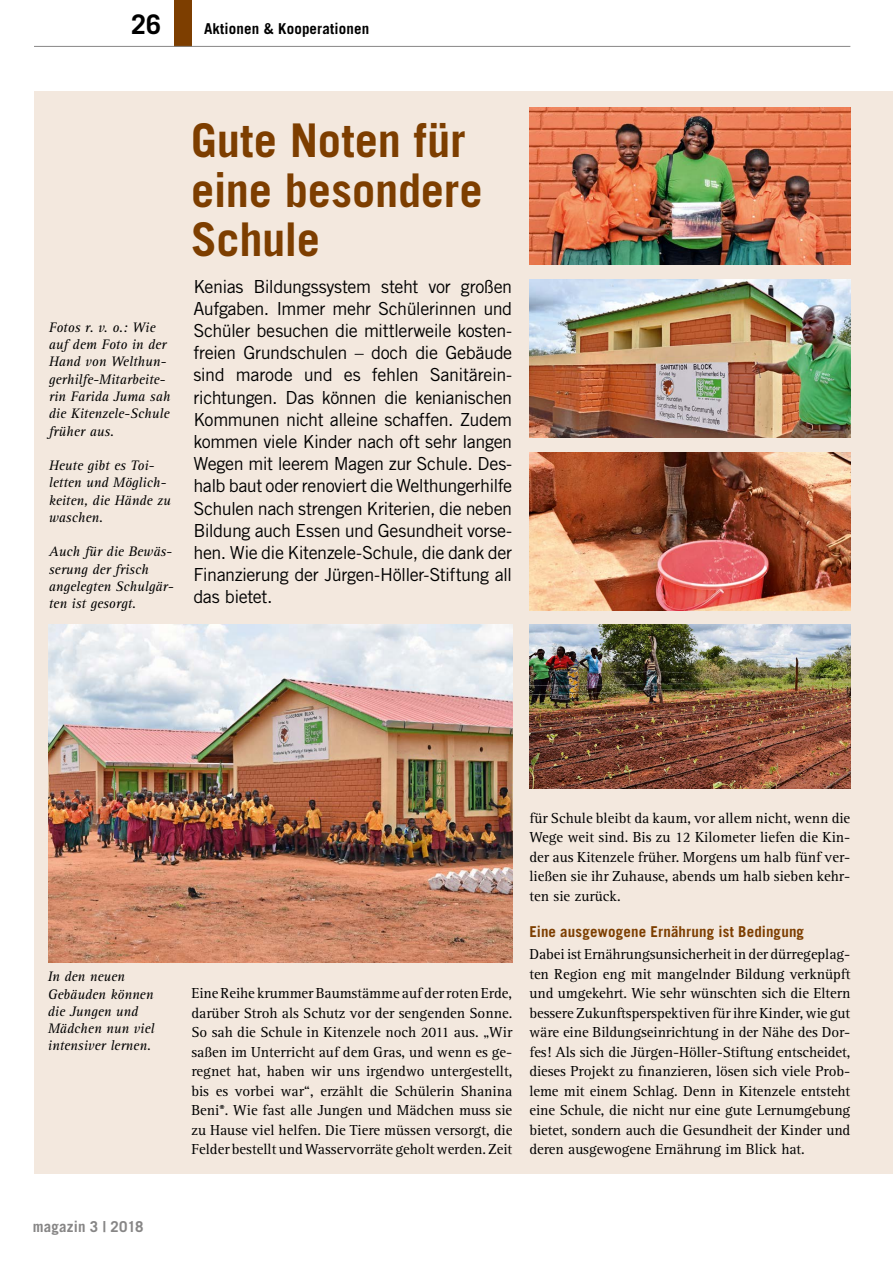
<style>
.page{position:relative;width:893px;height:1263px;background:#fff}
.page>*{position:absolute;margin:0;border:0;box-sizing:border-box;transform-origin:0 0}
.t1{font:700 46.5px/49.5px "Trade Gothic LT";letter-spacing:-.01em;color:#7d3e00}
.t2{font:700 27px "Trade Gothic LT";color:#000}
.t3{font:18px/22.2px "Trade Gothic LT";letter-spacing:-.025em;color:#000;text-align:justify}
.t4{font:15px/19.5px "Rotis Serif";color:#000;text-align:justify}
.t5{font:700 15px "Trade Gothic LT";letter-spacing:.01em;color:#7d3e00}
.t6{font:700 15px "Trade Gothic LT";letter-spacing:.01em;color:#000}
.t7{font:700 15px "Trade Gothic LT";letter-spacing:.01em;color:#878686}
.t8{font:italic 14.25px/17.2px "Rotis Serif";color:#000}
</style>
<div class="page">
<div style="left:174px;top:0;width:17px;height:46px;background:#7d3e00"></div>
<hr style="left:34px;top:46px;width:816px;height:1px;background:#878686">
<div style="left:34px;top:91px;width:859px;height:1083px;background:#f3e8de"></div>
<img style="left:49px;top:625px;width:463px;height:338px">
<img style="left:529px;top:280px;width:321px;height:157px">
<img style="left:529px;top:453px;width:321px;height:157px">
<img style="left:529px;top:625px;width:321px;height:163px">
<img style="left:529px;top:107px;width:321px;height:158px">
<h2 class="t2" style="left:131px;top:8px;width:32px">26</h2>
<p class="t6" style="left:204px;top:19px;width:167px">Aktionen &amp; Kooperationen</p>
<p class="t8" style="left:49px;top:319px;width:123px">Fotos r. v. o.: Wie auf dem Foto in der<br>Hand von Welthun&shy;gerhilfe-Mitarbeite&shy;rin Farida Juma sah die Kitenzele-Schule früher aus.</p>
<p class="t8" style="left:49px;top:457px;width:123px">Heute gibt es Toi&shy;letten und Möglich&shy;keiten, die Hände zu waschen.</p>
<p class="t8" style="left:49px;top:543px;width:126px">Auch für die Bewäs&shy;serung der frisch angelegten Schulgär&shy;ten ist gesorgt.</p>
<h1 class="t1" style="left:191px;top:115px;width:293px">Gute Noten für eine besondere<br>Schule</h1>
<p class="t3" style="left:193px;top:275px;width:320px">Kenias Bildungssystem steht vor großen Aufgaben. Immer mehr Schülerinnen und Schüler besuchen die mittlerweile kosten&shy;freien Grundschulen – doch die Gebäude sind marode und es fehlen Sanitärein&shy;richtungen. Das können die kenianischen Kommunen nicht alleine schaffen. Zudem kommen viele Kinder nach oft sehr langen Wegen mit leerem Magen zur Schule. Des&shy;halb baut oder renoviert die Welthungerhilfe Schulen nach strengen Kriterien, die neben Bildung auch Essen und Gesundheit vorse&shy;hen. Wie die Kitenzele-Schule, die dank der Finanzierung der Jürgen-Höller-Stiftung all das bietet.</p>
<p class="t8" style="left:48px;top:968px;width:108px">In den neuen<br>Gebäuden können die Jungen und<br>Mädchen nun viel intensiver lernen.</p>
<p class="t7" style="left:33px;top:1217px;width:112px">magazin 3 | 2018</p>
<p class="t4" style="left:191px;top:984px;width:322px">Eine Reihe krummer Baumstämme auf der roten Erde, darüber Stroh als Schutz vor der sengenden Sonne.<br>So sah die Schule in Kitenzele noch 2011 aus. „Wir saßen im Unterricht auf dem Gras, und wenn es ge&shy;regnet hat, haben wir uns irgendwo untergestellt, bis es vorbei war“, erzählt die Schülerin Shanina Beni*. Wie fast alle Jungen und Mädchen muss sie zu Hause viel helfen. Die Tiere müssen versorgt, die Felder bestellt und Wasservorräte geholt werden. Zeit</p>
<p class="t4" style="left:529px;top:808px;width:322px">für Schule bleibt da kaum, vor allem nicht, wenn die Wege weit sind. Bis zu 12 Kilometer liefen die Kin&shy;der aus Kitenzele früher. Morgens um halb fünf ver&shy;ließen sie ihr Zuhause, abends um halb sieben kehr&shy;ten sie zurück.</p>
<p class="t5" style="left:529px;top:922px;width:276px">Eine ausgewogene Ernährung ist Bedingung</p>
<p class="t4" style="left:529px;top:945px;width:322px">Dabei ist Ernährungsunsicherheit in der dürregeplag&shy;ten Region eng mit mangelnder Bildung verknüpft und umgekehrt. Wie sehr wünschten sich die Eltern bessere Zukunftsperspektiven für ihre Kinder, wie gut wäre eine Bildungseinrichtung in der Nähe des Dor&shy;fes! Als sich die Jürgen-Höller-Stiftung entscheidet, dieses Projekt zu finanzieren, lösen sich viele Prob&shy;leme mit einem Schlag. Denn in Kitenzele entsteht eine Schule, die nicht nur eine gute Lernumgebung bietet, sondern auch die Gesundheit der Kinder und deren ausgewogene Ernährung im Blick hat.</p>
</div>
